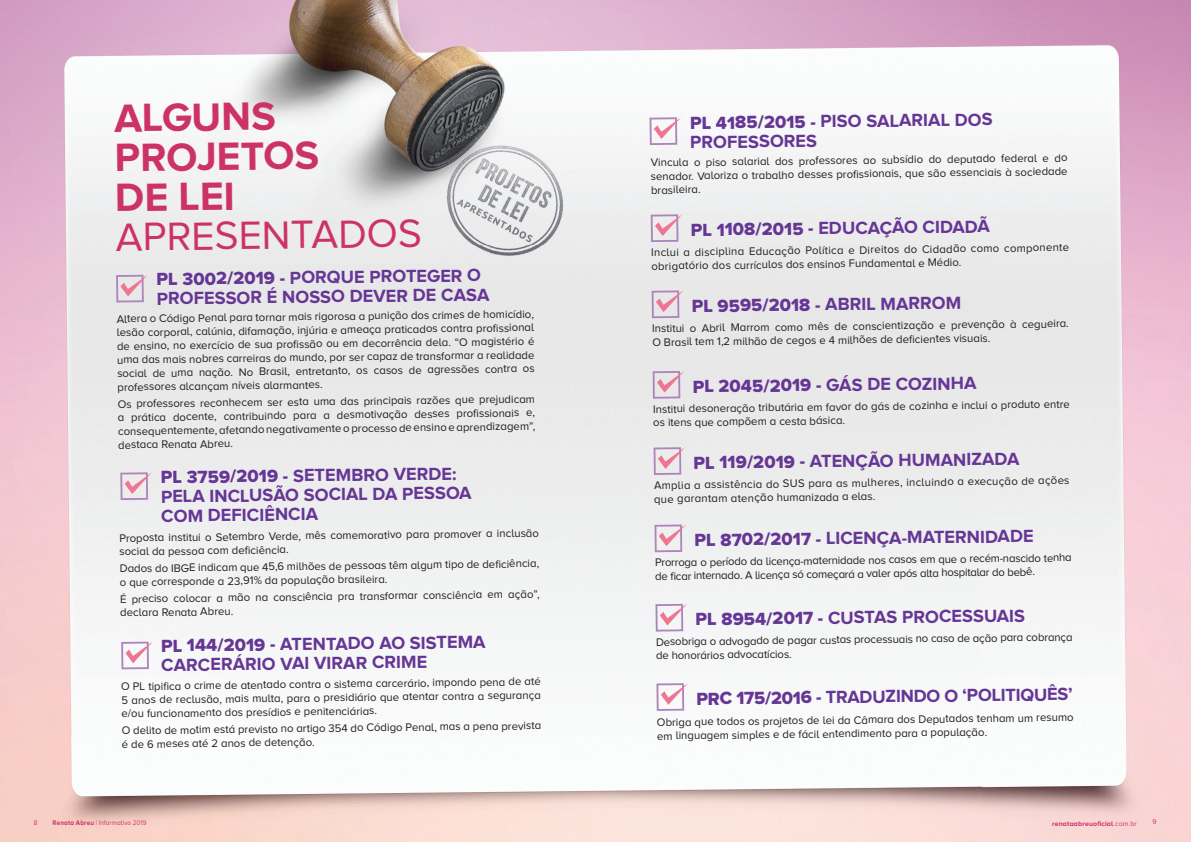
<style>
.page{position:relative;width:1191px;height:842px;background:#fff}
.page>*{position:absolute;margin:0;border:0;box-sizing:border-box;transform-origin:0 0}
.t1{font:700 40.8px/39.6px "Proxima Nova A";color:#cd3267}
.t2{font:40.8px "Proxima Nova A";color:#cd3267}
.t3{font:700 18.2px/19px "Proxima Nova A";color:#653695}
.t4{font:18.2px "Proxima Nova A Extrabld";color:#653695}
.t5{font:11.4px/13.5px "Proxima Nova A";color:#231f20}
.t6{font:7px "Proxima Nova A";letter-spacing:.025em;color:#cd3267;scale:.9 1}
.t7{font:700 7px "Proxima Nova A";letter-spacing:.02em;color:#cd3267}
.t8{font:7px "Proxima Nova A";letter-spacing:.025em;color:#cd3267}
.s1{font-family:"Proxima Nova A Extrabld";font-weight:400}
.s2{font-weight:700}
.s3{font-family:"Proxima Nova A";font-weight:700}
.s4{font-weight:400}
</style>
<div class="page">
<img style="left:0;top:0;width:1191px;height:842px">
<img style="left:53px;top:820px;width:41px;height:5px">
<img style="left:99px;top:820px;width:47px;height:5px">
<svg style="left:34px;top:820px;width:3px;height:5px"></svg>
<svg style="left:120px;top:472px;width:32px;height:28px"></svg>
<svg style="left:121px;top:641px;width:32px;height:28px"></svg>
<svg style="left:116px;top:275px;width:32px;height:27px"></svg>
<svg style="left:649px;top:117px;width:32px;height:28px"></svg>
<svg style="left:650px;top:214px;width:32px;height:28px"></svg>
<svg style="left:651px;top:290px;width:32px;height:28px"></svg>
<svg style="left:652px;top:371px;width:32px;height:28px"></svg>
<svg style="left:653px;top:447px;width:32px;height:28px"></svg>
<svg style="left:654px;top:524px;width:32px;height:28px"></svg>
<svg style="left:656px;top:683px;width:32px;height:28px"></svg>
<svg style="left:655px;top:604px;width:32px;height:27px"></svg>
<h1 class="t1" style="left:113px;top:98px;width:206px;rotate:-1deg">ALGUNS<br>PROJETOS<br>DE LEI</h1>
<h1 class="t2" style="left:115px;top:215px;width:308px;rotate:-1deg">APRESENTADOS</h1>
<h2 class="t3" style="left:156px;top:270px;width:334px;rotate:-1deg"><span class="s1">PL 3002/2019 -</span> PORQUE PROTEGER O<br>PROFESSOR É NOSSO DEVER DE CASA</h2>
<p class="t5" style="left:116px;top:313px;width:419px;text-align:justify;rotate:-1deg">Altera o Código Penal para tornar mais rigorosa a punição dos crimes de homicídio, lesão corporal, calúnia, difamação, injúria e ameaça praticados contra profi ssional de ensino, no exercício de sua profi ssão ou em decorrência dela. “O magistério é uma das mais nobres carreiras do mundo, por ser capaz de transformar a realidade social de uma nação. No Brasil, entretanto, os casos de agressões contra os professores alcançam níveis alarmantes.</p>
<p class="t5" style="left:117px;top:398px;width:419px;text-align:justify;rotate:-1deg">Os professores reconhecem ser esta uma das principais razões que prejudicam a prática docente, contribuindo para a desmotivação desses profi ssionais e, consequentemente, afetando negativamente o processo de ensino e aprendizagem”, destaca Renata Abreu.</p>
<h2 class="t3" style="left:160px;top:468px;width:312px;rotate:-1deg"><span class="s1">PL 3759/2019 -</span> SETEMBRO VERDE:<br>PELA INCLUSÃO SOCIAL DA PESSOA<br>COM DEFICIÊNCIA</h2>
<p class="t5" style="left:119px;top:532px;width:421px;line-height:13px;rotate:-1deg">Proposta institui o Setembro Verde, mês comemorativo para promover a inclusão social da pessoa com defi ciência.</p>
<p class="t5" style="left:119px;top:563px;width:421px;line-height:13.2px;rotate:-1deg">Dados do IBGE indicam que 45,6 milhões de pessoas têm algum tipo de defi ciência, o que corresponde a 23,91% da população brasileira.</p>
<p class="t5" style="left:120px;top:593px;width:421px;line-height:12.8px;rotate:-1deg">É preciso colocar a mão na consciência pra transformar consciência em ação”, declara Renata Abreu.</p>
<h2 class="t3" style="left:161px;top:637px;width:326px;rotate:-1deg"><span class="s1">PL 144/2019 -</span> ATENTADO AO SISTEMA<br>CARCERÁRIO VAI VIRAR CRIME</h2>
<p class="t5" style="left:121px;top:681px;width:421px;text-align:justify;rotate:-1deg">O PL tipifi ca o crime de atentado contra o sistema carcerário, impondo pena de até 5 anos de reclusão, mais multa, para o presidiário que atentar contra a segurança e/ou funcionamento dos presídios e penitenciárias.</p>
<p class="t5" style="left:121px;top:725px;width:421px;line-height:13.1px;rotate:-1deg">O delito de motim está previsto no artigo 354 do Código Penal, mas a pena prevista é de 6 meses até 2 anos de detenção.</p>
<p class="t6" style="left:34px;top:818px;width:6px">8</p>
<p class="t6" style="left:53px;top:819px;width:106px"><span class="s2">Renata Abreu</span> | Informativo 2019</p>
<h2 class="t3" style="left:689px;top:114px;width:304px;line-height:18.5px;rotate:-1deg"><span class="s1">PL 4185/2015 -</span> PISO SALARIAL DOS<br>PROFESSORES</h2>
<p class="t5" style="left:650px;top:157px;width:418px;line-height:13.2px;text-align:justify;rotate:-1deg">Vincula o piso salarial dos professores ao subsídio do deputado federal e do senador. Valoriza o trabalho desses profi ssionais, que são essenciais à sociedade brasileira.</p>
<h2 class="t3" style="left:690px;top:221px;width:300px;rotate:-1deg"><span class="s1">PL 1108/2015 -</span> EDUCAÇÃO CIDADÃ</h2>
<p class="t5" style="left:651px;top:246px;width:419px;rotate:-1deg">Inclui a disciplina Educação Política e Direitos do Cidadão como componente obrigatório dos currículos dos ensinos Fundamental e Médio.</p>
<h2 class="t4" style="left:691px;top:296px;width:271px;rotate:-1deg">PL 9595/2018 - <span class="s3">ABRIL MARROM</span></h2>
<p class="t5" style="left:652px;top:323px;width:418px;rotate:-1deg">Institui o Abril Marrom como mês de conscientização e prevenção à cegueira.<br>O Brasil tem 1,2 milhão de cegos e 4 milhões de defi cientes visuais.</p>
<h2 class="t4" style="left:692px;top:376px;width:285px;rotate:-1deg">PL 2045/2019 - <span class="s3">GÁS DE COZINHA</span></h2>
<p class="t5" style="left:653px;top:403px;width:418px;line-height:13.1px;rotate:-1deg">Institui desoneração tributária em favor do gás de cozinha e inclui o produto entre os itens que compõem a cesta básica.</p>
<h2 class="t3" style="left:693px;top:454px;width:327px;rotate:-1deg"><span class="s1">PL 119/2019 -</span> ATENÇÃO HUMANIZADA</h2>
<p class="t5" style="left:654px;top:480px;width:417px;line-height:13.1px;rotate:-1deg">Amplia a assistência do SUS para as mulheres, incluindo a execução de ações que garantam atenção humanizada a elas.</p>
<h2 class="t3" style="left:694px;top:531px;width:341px;rotate:-1deg"><span class="s1">PL 8702/2017 -</span> LICENÇA-MATERNIDADE</h2>
<p class="t5" style="left:655px;top:557px;width:418px;rotate:-1deg">Prorroga o período da licença-maternidade nos casos em que o recém-nascido tenha de fi car internado. A licença só começará a valer após alta hospitalar do bebê.</p>
<h2 class="t3" style="left:695px;top:611px;width:331px;rotate:-1deg"><span class="s1">PL 8954/2017 -</span> CUSTAS PROCESSUAIS</h2>
<p class="t5" style="left:656px;top:636px;width:418px;line-height:12.9px;rotate:-1deg">Desobriga o advogado de pagar custas processuais no caso de ação para cobrança de honorários advocatícios.</p>
<h2 class="t3" style="left:696px;top:690px;width:378px;rotate:-1deg"><span class="s1">PRC 175/2016 -</span> TRADUZINDO O ‘POLITIQUÊS’</h2>
<p class="t5" style="left:657px;top:716px;width:418px;rotate:-1deg">Obriga que todos os projetos de lei da Câmara dos Deputados tenham um resumo em linguagem simples e de fácil entendimento para a população.</p>
<p class="t7" style="left:1052px;top:819px;width:86px">renataabreuoficial<span class="s4">.com.br</span></p>
<p class="t8" style="left:1152px;top:818px;width:6px">9</p>
</div>
